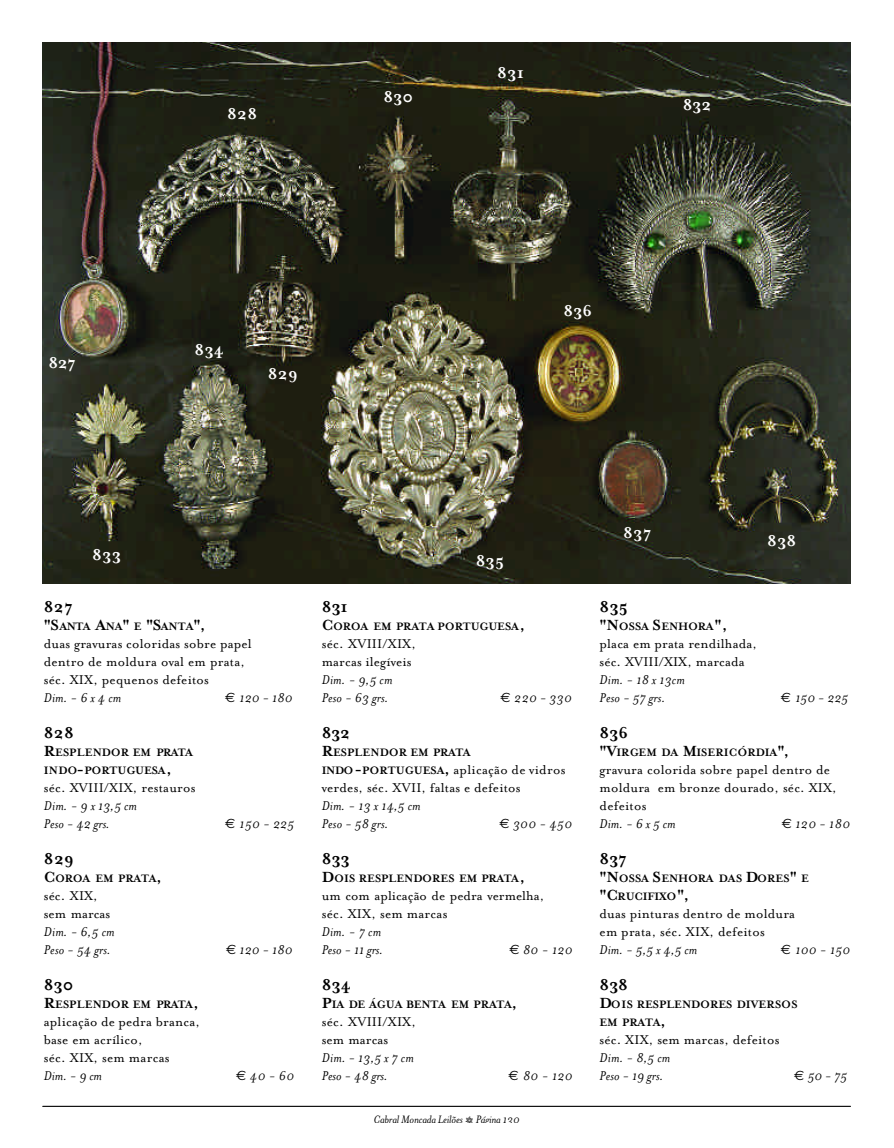
<style>
.page{position:relative;width:894px;height:1148px;background:#fff}
.page>*{position:absolute;margin:0;border:0;box-sizing:border-box;transform-origin:0 0}
.t1{font:700 18px "Mrs Eaves";letter-spacing:-.01em;color:#000}
.t2{font:700 18px "Mrs Eaves";color:#fff}
.t3{font:14.7px/18px "Mrs Eaves Roman";letter-spacing:.01em;color:#000}
.t4{font:italic 14.7px/18px "Mrs Eaves";letter-spacing:.01em;color:#000}
.t5{font:700 12.3px/18px "Mrs Eaves";letter-spacing:-.005em;color:#000}
.t6{font:italic 12.3px "Mrs Eaves";letter-spacing:-.01em;color:#000}
.t7{font:700 12.3px "Mrs Eaves";letter-spacing:-.025em;color:#000}
.s1{font-size:16.8px}
.s2{font-family:"Euro Sans";font-style:normal;font-size:13.5px}
.s3{font-family:"Mrs Eaves";font-weight:700;font-size:12.3px}
.s4{font-family:"Mrs Eaves";font-weight:700;font-size:16.8px}
.s5{font-family:"Mrs Eaves Fractions";font-style:normal}
</style>
<div class="page">
<img style="left:43px;top:43px;width:807px;height:540px">
<hr style="left:43px;top:1105px;width:807px;height:1px;background:#000">
<p class="t2" style="left:227px;top:104px;width:32px">828</p>
<p class="t2" style="left:384px;top:87px;width:31px">830</p>
<p class="t2" style="left:497px;top:62px;width:28px">831</p>
<p class="t2" style="left:683px;top:95px;width:30px">832</p>
<p class="t2" style="left:48px;top:352px;width:29px">827</p>
<p class="t2" style="left:195px;top:339px;width:31px">834</p>
<p class="t2" style="left:268px;top:363px;width:32px">829</p>
<p class="t2" style="left:564px;top:300px;width:30px">836</p>
<p class="t2" style="left:92px;top:545px;width:31px">833</p>
<p class="t1" style="left:44px;top:596px;width:30px">827</p>
<p class="t5" style="left:44px;top:617px;width:163px"><span class="s1">"S</span>ANTA <span class="s1">A</span>NA<span class="s1">"</span> E <span class="s1">"S</span>ANTA<span class="s1">",</span></p>
<p class="t3" style="left:44px;top:635px;width:209px">duas gravuras coloridas sobre papel dentro de moldura oval em prata, séc. XIX, pequenos defeitos</p>
<p class="t4" style="left:44px;top:689px;width:79px">Dim. - 6 x 4 cm</p>
<p class="t4" style="left:225px;top:689px;width:69px"><span class="s2">€</span> 120 - 180</p>
<p class="t1" style="left:44px;top:722px;width:32px">828</p>
<p class="t5" style="left:44px;top:743px;width:151px"><span class="s1">R</span>ESPLENDOR EM PRATA<br>INDO<span class="s1">-</span>PORTUGUESA<span class="s1">,</span></p>
<p class="t3" style="left:44px;top:779px;width:153px">séc. XVIII/XIX, restauros</p>
<p class="t4" style="left:44px;top:797px;width:95px">Dim. - 9 x 13,5 cm<br>Peso - 42 grs.</p>
<p class="t4" style="left:225px;top:815px;width:71px"><span class="s2">€</span> 150 - 225</p>
<p class="t1" style="left:44px;top:848px;width:32px">829</p>
<p class="t5" style="left:44px;top:869px;width:119px"><span class="s1">C</span>OROA EM PRATA<span class="s1">,</span></p>
<p class="t3" style="left:44px;top:887px;width:68px">séc. XIX, sem marcas</p>
<p class="t4" style="left:44px;top:923px;width:72px">Dim. - 6,5 cm<br>Peso - 54 grs.</p>
<p class="t4" style="left:226px;top:941px;width:68px"><span class="s2">€</span> 120 - 180</p>
<p class="t1" style="left:44px;top:974px;width:31px">830</p>
<p class="t5" style="left:44px;top:995px;width:156px"><span class="s1">R</span>ESPLENDOR EM PRATA<span class="s1">,</span></p>
<p class="t3" style="left:44px;top:1013px;width:158px">aplicação de pedra branca, base em acrílico,<br>séc. XIX, sem marcas</p>
<p class="t4" style="left:44px;top:1067px;width:60px">Dim. - 9 cm</p>
<p class="t4" style="left:236px;top:1067px;width:59px"><span class="s2">€</span> 40 - 60</p>
<p class="t2" style="left:476px;top:550px;width:30px">835</p>
<p class="t1" style="left:322px;top:596px;width:28px">831</p>
<p class="t5" style="left:322px;top:617px;width:205px"><span class="s1">C</span>OROA EM PRATA PORTUGUESA<span class="s1">,</span></p>
<p class="t3" style="left:322px;top:635px;width:96px">séc. XVIII/XIX, marcas ilegíveis</p>
<p class="t4" style="left:322px;top:671px;width:72px">Dim. - 9,5 cm<br>Peso - 63 grs.</p>
<p class="t4" style="left:501px;top:689px;width:73px"><span class="s2">€</span> 220 - 330</p>
<p class="t1" style="left:322px;top:722px;width:30px">832</p>
<p class="t5" style="left:322px;top:743px;width:150px"><span class="s1">R</span>ESPLENDOR EM PRATA</p>
<p class="t3" style="left:322px;top:761px;width:245px"><span class="s3">INDO</span><span class="s4">-</span><span class="s3">PORTUGUESA</span><span class="s4">,</span> aplicação de vidros verdes, séc. XVII, faltas e defeitos</p>
<p class="t4" style="left:322px;top:797px;width:100px">Dim. - 13 x 14,5 cm<br>Peso - 58 grs.</p>
<p class="t4" style="left:500px;top:815px;width:74px"><span class="s2">€</span> 300 - 450</p>
<p class="t1" style="left:322px;top:848px;width:30px">833</p>
<p class="t5" style="left:322px;top:869px;width:205px"><span class="s1">D</span>OIS RESPLENDORES EM PRATA<span class="s1">,</span></p>
<p class="t3" style="left:322px;top:887px;width:224px">um com aplicação de pedra vermelha, séc. XIX, sem marcas</p>
<p class="t4" style="left:322px;top:923px;width:63px">Dim. - 7 cm<br>Peso - 11 grs.</p>
<p class="t4" style="left:510px;top:941px;width:64px"><span class="s2">€</span> 80 - 120</p>
<p class="t1" style="left:322px;top:974px;width:31px">834</p>
<p class="t5" style="left:322px;top:995px;width:197px"><span class="s1">P</span>IA DE ÁGUA BENTA EM PRATA<span class="s1">,</span></p>
<p class="t3" style="left:322px;top:1013px;width:96px">séc. XVIII/XIX, sem marcas</p>
<p class="t4" style="left:322px;top:1049px;width:94px">Dim. - 13,5 x 7 cm<br>Peso - 48 grs.</p>
<p class="t4" style="left:508px;top:1067px;width:65px"><span class="s2">€</span> 80 - 120</p>
<p class="t6" style="left:374px;top:1112px;width:148px">Cabral Moncada Leilões <span class="s5">Q</span> Página 130</p>
<p class="t2" style="left:623px;top:522px;width:30px">837</p>
<p class="t2" style="left:767px;top:530px;width:31px">838</p>
<p class="t1" style="left:600px;top:596px;width:30px">835</p>
<p class="t7" style="left:600px;top:619px;width:129px"><span class="s1">"N</span>OSSA <span class="s1">S</span>ENHORA<span class="s1">",</span></p>
<p class="t3" style="left:600px;top:635px;width:159px">placa em prata rendilhada, séc. XVIII/XIX, marcada</p>
<p class="t4" style="left:600px;top:671px;width:87px">Dim. - 18 x 13cm<br>Peso - 57 grs.</p>
<p class="t4" style="left:781px;top:689px;width:69px"><span class="s2">€</span> 150 - 225</p>
<p class="t1" style="left:600px;top:722px;width:30px">836</p>
<p class="t5" style="left:600px;top:743px;width:191px"><span class="s1">"V</span>IRGEM DA <span class="s1">M</span>ISERICÓRDIA<span class="s1">",</span></p>
<p class="t3" style="left:600px;top:761px;width:239px">gravura colorida sobre papel dentro de moldura em bronze dourado, séc. XIX, defeitos</p>
<p class="t4" style="left:600px;top:815px;width:77px">Dim. - 6 x 5 cm</p>
<p class="t4" style="left:782px;top:815px;width:70px"><span class="s2">€</span> 120 - 180</p>
<p class="t1" style="left:600px;top:848px;width:29px">837</p>
<p class="t5" style="left:600px;top:869px;width:211px"><span class="s1">"N</span>OSSA <span class="s1">S</span>ENHORA DAS <span class="s1">D</span>ORES<span class="s1">"</span> E <span class="s1">"C</span>RUCIFIXO<span class="s1">",</span></p>
<p class="t3" style="left:600px;top:905px;width:197px">duas pinturas dentro de moldura em prata, séc. XIX, defeitos</p>
<p class="t4" style="left:600px;top:941px;width:99px">Dim. - 5,5 x 4,5 cm</p>
<p class="t4" style="left:781px;top:941px;width:71px"><span class="s2">€</span> 100 - 150</p>
<p class="t1" style="left:600px;top:974px;width:30px">838</p>
<p class="t5" style="left:600px;top:995px;width:199px"><span class="s1">D</span>OIS RESPLENDORES DIVERSOS<br>EM PRATA<span class="s1">,</span></p>
<p class="t3" style="left:600px;top:1031px;width:181px">séc. XIX, sem marcas, defeitos</p>
<p class="t4" style="left:600px;top:1049px;width:72px">Dim. - 8,5 cm<br>Peso - 19 grs.</p>
<p class="t4" style="left:794px;top:1067px;width:54px"><span class="s2">€</span> 50 - 75</p>
</div>
